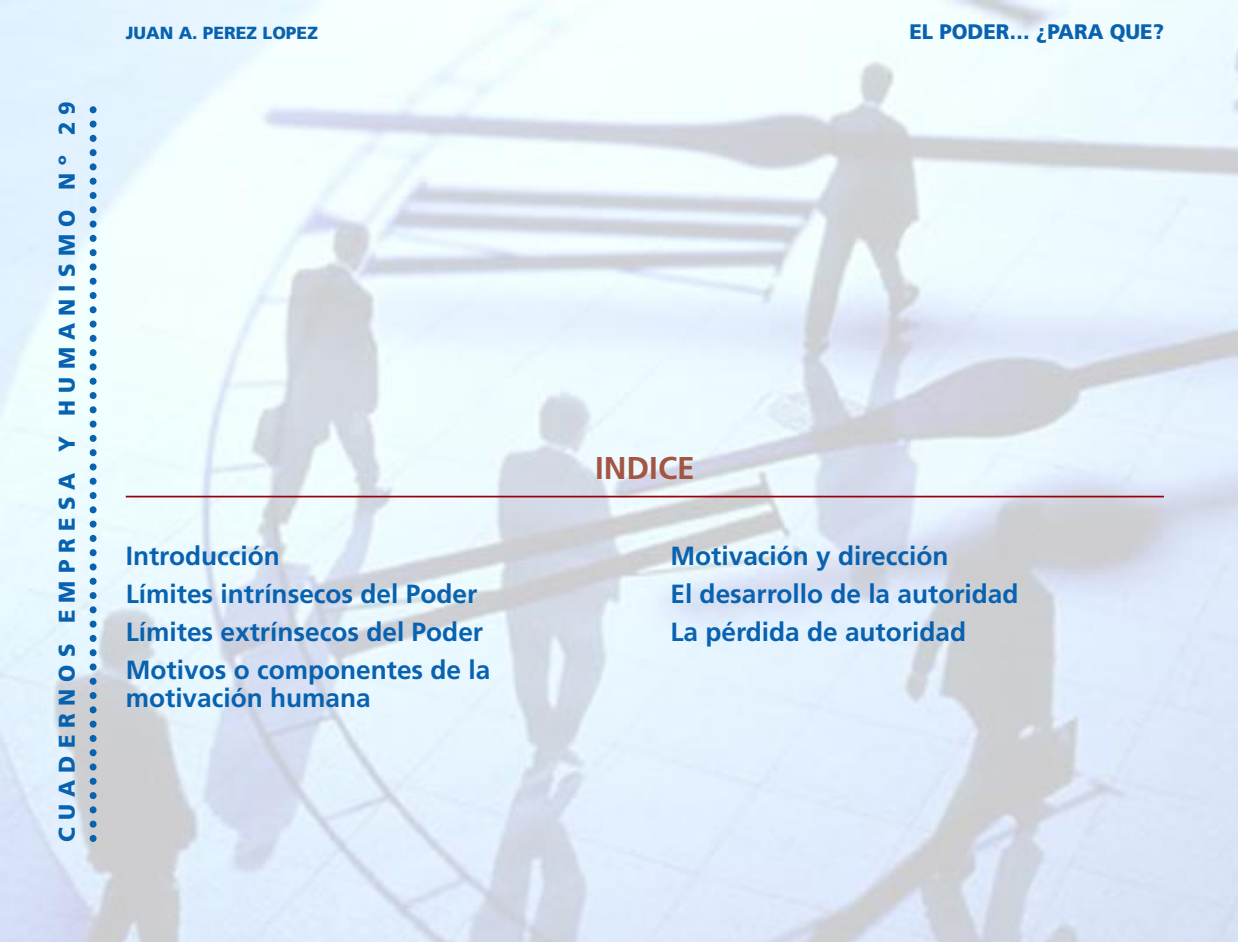
<style>
.page{position:relative;width:1239px;height:942px;background:#fff}
.page>*{position:absolute;margin:0;border:0;box-sizing:border-box;transform-origin:0 0}
.t1{font:700 31.5px "Frutiger";color:#a45645}
.t2{font:700 26.25px/38px "Frutiger";color:#0862b0}
.t3{font:900 22.75px "Frutiger";letter-spacing:.325em;color:#0862b0}
.t4{font:900 21px "Frutiger";color:#0862b0}
.t5{font:900 17.5px "Frutiger";color:#0862b0}
</style>
<div class="page">
<img style="left:1px;top:0;width:1236px;height:942px">
<hr style="left:126px;top:495px;width:1038px;height:2px;background:#9c000d">
<svg style="left:90px;top:101px;width:7px;height:737px;background:#92bbda"></svg>
<p class="t3" style="left:58px;top:842px;width:742px;rotate:-90deg">CUADERNOS EMPRESA Y HUMANISMO Nº 29</p>
<p class="t5" style="left:126px;top:26px;width:194px">JUAN A. PEREZ LOPEZ</p>
<p class="t4" style="left:909px;top:23px;width:256px">EL PODER… ¿PARA QUE?</p>
<p class="t2" style="left:126px;top:539px;width:366px">Introducción<br>Límites intrínsecos del Poder<br>Límites extrínsecos del Poder<br>Motivos o componentes de la</p>
<p class="t2" style="left:126px;top:681px;width:247px">motivación humana</p>
<p class="t1" style="left:595px;top:455px;width:101px">INDICE</p>
<p class="t2" style="left:670px;top:539px;width:350px">Motivación y dirección<br>El desarrollo de la autoridad<br>La pérdida de autoridad</p>
</div>
